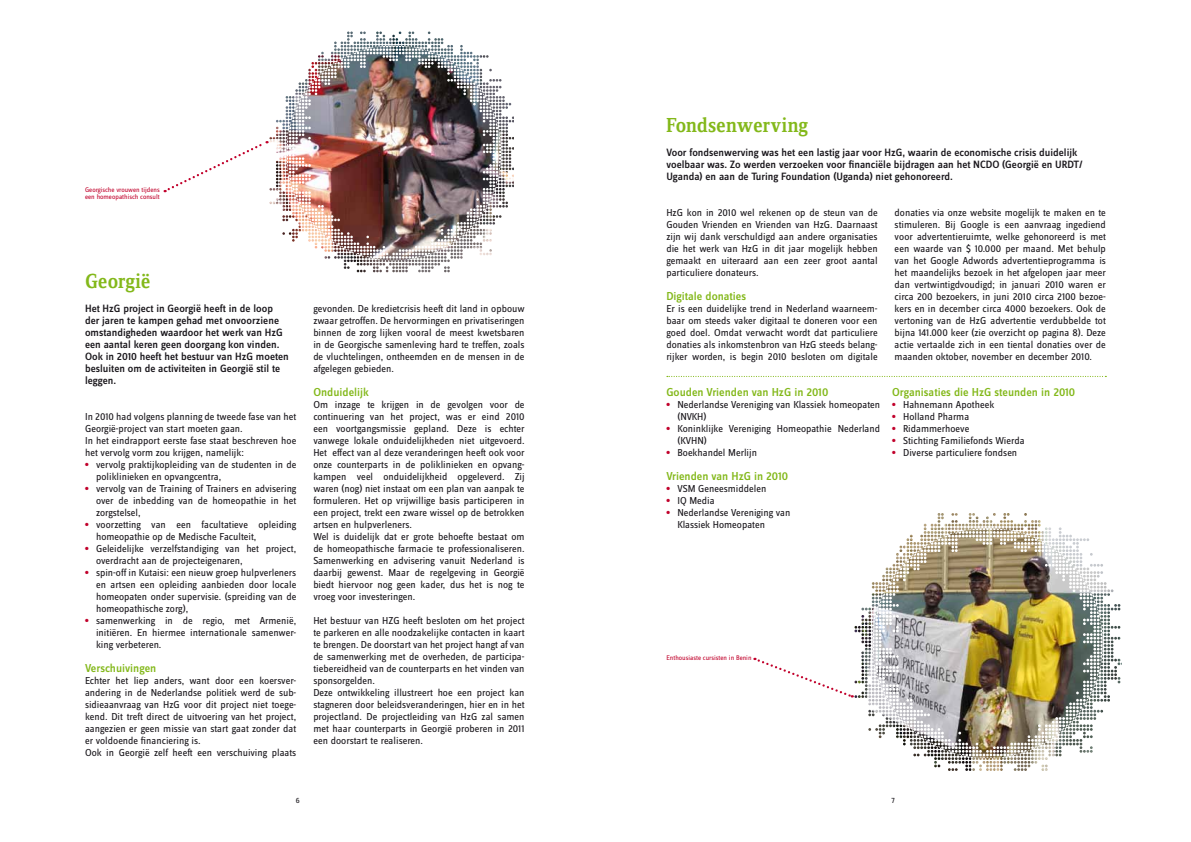
<style>
.page{position:relative;width:1191px;height:842px;background:#fff}
.page>*{position:absolute;margin:0;border:0;box-sizing:border-box;transform-origin:0 0}
.t1{font:21px "Zine Serif Dis Medium Roman Tf";color:#83b81a}
.t2{font:500 12px "Zine Sans Dis";color:#83b81a}
.t3{font:500 11px/12px "Zine Sans Dis";color:#1a171c}
.t4{font:10.5px/12px "Zine Sans Dis";color:#1a171c}
.t5{font:8px "Zine Sans Dis";color:#1a171c}
.t6{font:7px/7px "Zine Sans Dis";color:#c1002b}
</style>
<div class="page">
<svg style="left:267px;top:31px;width:247px;height:242px"></svg>
<img style="left:286px;top:46px;width:215px;height:214px">
<svg style="left:165px;top:141px;width:102px;height:51px"></svg>
<svg style="left:667px;top:376px;width:439px;height:1px"></svg>
<svg style="left:852px;top:513px;width:270px;height:258px"></svg>
<img style="left:872px;top:528px;width:230px;height:230px">
<svg style="left:754px;top:658px;width:98px;height:40px"></svg>
<p class="t6" style="left:85px;top:186px;width:76px">Georgische vrouwen tijdens een homeopathisch consult</p>
<h1 class="t1" style="left:85px;top:271px;width:67px">Georgië</h1>
<p class="t3" style="left:85px;top:303px;width:205px">Het HzG project in Georgië heeft in de loop der jaren te kampen gehad met onvoorziene omstandigheden waardoor het werk van HzG een aantal keren geen doorgang kon vinden.<br>Ook in 2010 heeft het bestuur van HzG moeten besluiten om de activiteiten in Georgië stil te leggen.</p>
<p class="t4" style="left:85px;top:411px;width:213px">In 2010 had volgens planning de tweede fase van het Georgië-project van start moeten gaan.<br>In het eindrapport eerste fase staat beschreven hoe het vervolg vorm zou krijgen, namelijk:</p>
<p class="t4" style="left:96px;top:459px;width:202px;text-indent:-11px"><sup>●</sup> vervolg praktijkopleiding van de studenten in de poliklinieken en opvangcentra,</p>
<p class="t4" style="left:96px;top:483px;width:202px;text-align:justify;text-indent:-11px"><sup>●</sup> vervolg van de Training of Trainers en advisering over de inbedding van de homeopathie in het zorgstelsel,</p>
<p class="t4" style="left:96px;top:519px;width:202px;text-indent:-11px"><sup>●</sup> voorzetting van een facultatieve opleiding homeopathie op de Medische Faculteit,</p>
<p class="t4" style="left:96px;top:543px;width:202px;text-indent:-11px"><sup>●</sup> Geleidelijke verzelfstandiging van het project, overdracht aan de projecteigenaren,</p>
<p class="t4" style="left:96px;top:567px;width:202px;text-align:justify;text-indent:-11px"><sup>●</sup> spin-off in Kutaisi: een nieuw groep hulpverleners en artsen een opleiding aanbieden door locale homeopaten onder supervisie. (spreiding van de homeopathische zorg),</p>
<p class="t4" style="left:96px;top:615px;width:202px;text-align:justify;text-indent:-11px"><sup>●</sup> samenwerking in de regio, met Armenië, initiëren. En hiermee internationale samenwer&shy;king verbeteren.</p>
<p class="t2" style="left:85px;top:662px;width:73px">Verschuivingen</p>
<p class="t4" style="left:85px;top:675px;width:213px">Echter het liep anders, want door een koersver&shy;andering in de Nederlandse politiek werd de sub&shy;sidieaanvraag van HzG voor dit project niet toege&shy;kend. Dit treft direct de uitvoering van het project, aangezien er geen missie van start gaat zonder dat er voldoende financiering is.<br>Ook in Georgië zelf heeft een verschuiving plaats</p>
<p class="t4" style="left:313px;top:303px;width:213px;text-align:justify">gevonden. De kredietcrisis heeft dit land in opbouw zwaar getroffen. De hervormingen en privatiseringen binnen de zorg lijken vooral de meest kwetsbaren in de Georgische samenleving hard te treffen, zoals de vluchtelingen, ontheemden en de mensen in de afgelegen gebieden.</p>
<p class="t2" style="left:313px;top:386px;width:57px">Onduidelijk</p>
<p class="t4" style="left:313px;top:399px;width:213px">Om inzage te krijgen in de gevolgen voor de continuering van het project, was er eind 2010 een voortgangsmissie gepland. Deze is echter vanwege lokale onduidelijkheden niet uitgevoerd.<br>Het effect van al deze veranderingen heeft ook voor onze counterparts in de poliklinieken en opvang&shy;kampen veel onduidelijkheid opgeleverd. Zij waren (nog) niet instaat om een plan van aanpak te formuleren. Het op vrijwillige basis participeren in een project, trekt een zware wissel op de betrokken artsen en hulpverleners.<br>Wel is duidelijk dat er grote behoefte bestaat om de homeopathische farmacie te professionaliseren.<br>Samenwerking en advisering vanuit Nederland is daarbij gewenst. Maar de regelgeving in Georgië biedt hiervoor nog geen kader, dus het is nog te vroeg voor investeringen.</p>
<p class="t4" style="left:313px;top:615px;width:213px">Het bestuur van HZG heeft besloten om het project te parkeren en alle noodzakelijke contacten in kaart te brengen. De doorstart van het project hangt af van de samenwerking met de overheden, de participa&shy;tiebereidheid van de counterparts en het vinden van sponsorgelden.<br>Deze ontwikkeling illustreert hoe een project kan stagneren door beleidsveranderingen, hier en in het projectland. De projectleiding van HzG zal samen met haar counterparts in Georgië proberen in 2011 een doorstart te realiseren.</p>
<h1 class="t1" style="left:666px;top:115px;width:143px">Fondsenwerving</h1>
<p class="t3" style="left:666px;top:147px;width:418px">Voor fondsenwerving was het een lastig jaar voor HzG, waarin de economische crisis duidelijk voelbaar was. Zo werden verzoeken voor financiële bijdragen aan het NCDO (Georgië en URDT/<br>Uganda) en aan de Turing Foundation (Uganda) niet gehonoreerd.</p>
<p class="t4" style="left:666px;top:207px;width:213px;text-align:justify">HzG kon in 2010 wel rekenen op de steun van de Gouden Vrienden en Vrienden van HzG. Daarnaast zijn wij dank verschuldigd aan andere organisaties die het werk van HzG in dit jaar mogelijk hebben gemaakt en uiteraard aan een zeer groot aantal particuliere donateurs.</p>
<p class="t2" style="left:666px;top:290px;width:81px">Digitale donaties</p>
<p class="t4" style="left:666px;top:303px;width:213px;text-align:justify">Er is een duidelijke trend in Nederland waarneem&shy;baar om steeds vaker digitaal te doneren voor een goed doel. Omdat verwacht wordt dat particuliere donaties als inkomstenbron van HzG steeds belang&shy;rijker worden, is begin 2010 besloten om digitale</p>
<p class="t4" style="left:894px;top:207px;width:213px;text-align:justify">donaties via onze website mogelijk te maken en te stimuleren. Bij Google is een aanvraag ingediend voor advertentieruimte, welke gehonoreerd is met een waarde van $ 10.000 per maand. Met behulp van het Google Adwords advertentieprogramma is het maandelijks bezoek in het afgelopen jaar meer dan vertwintigdvoudigd; in januari 2010 waren er circa 200 bezoekers, in juni 2010 circa 2100 bezoe&shy;kers en in december circa 4000 bezoekers. Ook de vertoning van de HzG advertentie verdubbelde tot bijna 141.000 keer (zie overzicht op pagina 8). Deze actie vertaalde zich in een tiental donaties over de maanden oktober, november en december 2010.</p>
<p class="t2" style="left:666px;top:386px;width:163px">Gouden Vrienden van HzG in 2010</p>
<p class="t4" style="left:677px;top:399px;width:204px;text-indent:-11px"><sup>●</sup> Nederlandse Vereniging van Klassiek homeopaten (NVKH)</p>
<p class="t4" style="left:677px;top:423px;width:204px;text-indent:-11px"><sup>●</sup> Koninklijke Vereniging Homeopathie Nederland (KVHN)</p>
<p class="t4" style="left:666px;top:447px;width:92px"><sup>●</sup> Boekhandel Merlijn</p>
<p class="t2" style="left:666px;top:470px;width:123px">Vrienden van HzG in 2010</p>
<p class="t4" style="left:666px;top:483px;width:101px"><sup>●</sup> VSM Geneesmiddelen</p>
<p class="t4" style="left:666px;top:495px;width:50px"><sup>●</sup> IQ Media</p>
<p class="t4" style="left:677px;top:507px;width:114px;text-indent:-11px"><sup>●</sup> Nederlandse Vereniging van<br>Klassiek Homeopaten</p>
<p class="t2" style="left:892px;top:386px;width:184px">Organisaties die HzG steunden in 2010</p>
<p class="t4" style="left:892px;top:399px;width:104px"><sup>●</sup> Hahnemann Apotheek</p>
<p class="t4" style="left:892px;top:411px;width:79px"><sup>●</sup> Holland Pharma</p>
<p class="t4" style="left:892px;top:423px;width:79px"><sup>●</sup> Ridammerhoeve</p>
<p class="t4" style="left:892px;top:435px;width:134px"><sup>●</sup> Stichting Familiefonds Wierda</p>
<p class="t4" style="left:892px;top:447px;width:127px"><sup>●</sup> Diverse particuliere fondsen</p>
<p class="t6" style="left:666px;top:655px;width:87px">Enthousiaste cursisten in Benin</p>
<p class="t5" style="left:296px;top:797px;width:5px">6</p>
<p class="t5" style="left:891px;top:797px;width:5px">7</p>
</div>
